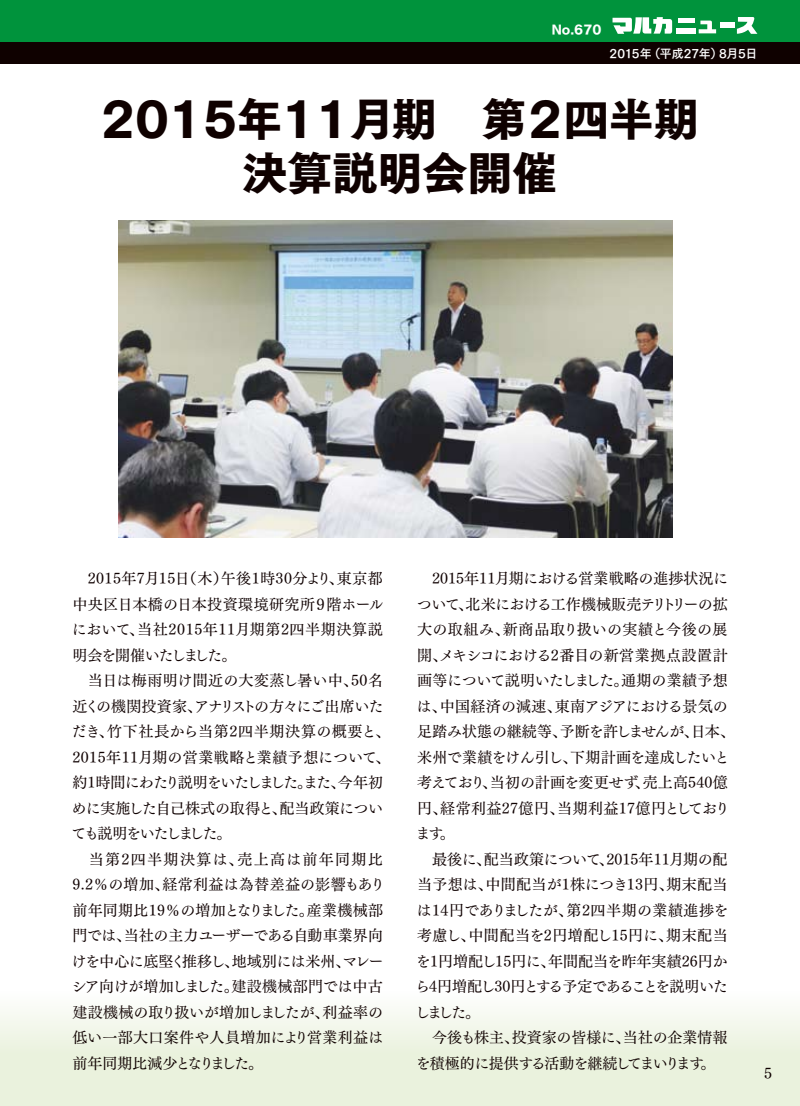
<style>
.page{position:relative;width:800px;height:1106px;background:#fff}
.page>*{position:absolute;margin:0;border:0;box-sizing:border-box;transform-origin:0 0}
.t1{font:45px/54px "Tsuku Go Pro H";color:#0f0100;text-align:center}
.t2{font:15px/25.5px "Tsuku Min Pro M";letter-spacing:.005em;color:#0f0100}
.t3{font:12px "Tsuku Go Pro B";letter-spacing:-.02em;color:#fff}
.t4{font:12px "Tsuku Go Pro H";color:#fff}
</style>
<div class="page">
<div style="left:0;top:991px;width:799px;height:115px;background:linear-gradient(to bottom,#fafcf7,#e5efd5)"></div>
<div style="left:0;top:0;width:799px;height:43px;background:#00933c"></div>
<div style="left:0;top:43px;width:799px;height:21px;background:#0f0100"></div>
<svg style="left:612px;top:17px;width:60px;height:17px"></svg>
<div style="left:677px;top:18px;width:17px;height:5px;background:#fff"></div>
<div style="left:676px;top:28px;width:19px;height:6px;background:#fff"></div>
<svg style="left:698px;top:20px;width:18px;height:13px"></svg>
<div style="left:719px;top:23px;width:15px;height:5px;background:#fff"></div>
<svg style="left:736px;top:17px;width:21px;height:17px"></svg>
<img style="left:119px;top:221px;width:553px;height:316px">
<p class="t4" style="left:551px;top:22px;width:51px">No.670</p>
<p class="t3" style="left:609px;top:43px;width:149px">2015年（平成27年）8月5日</p>
<h1 class="t1" style="left:101px;top:93px;width:599px">2015年11月期　第２四半期決算説明会開催</h1>
<p class="t2" style="left:72px;top:564px;width:320px">　2015年7月15日（木）午後1時30分より、東京都中央区日本橋の日本投資環境研究所９階ホールにおいて、当社2015年11月期第2四半期決算説明会を開催いたしました。<br>　当日は梅雨明け間近の大変蒸し暑い中、50名近くの機関投資家、アナリストの方々にご出席いただき、竹下社長から当第2四半期決算の概要と、<br>2015年11月期の営業戦略と業績予想について、約1時間にわたり説明をいたしました。また、今年初めに実施した自己株式の取得と、配当政策についても説明をいたしました。<br>　当第2四半期決算は、売上高は前年同期比<br>9.2％の増加、経常利益は為替差益の影響もあり前年同期比19％の増加となりました。産業機械部門では、当社の主力ユーザーである自動車業界向けを中心に底堅く推移し、地域別には米州、マレーシア向けが増加しました。建設機械部門では中古建設機械の取り扱いが増加しましたが、利益率の低い一部大口案件や人員増加により営業利益は前年同期比減少となりました。</p>
<p class="t2" style="left:415px;top:564px;width:321px">　2015年11月期における営業戦略の進捗状況について、北米における工作機械販売テリトリーの拡大の取組み、新商品取り扱いの実績と今後の展開、メキシコにおける2番目の新営業拠点設置計画等について説明いたしました。通期の業績予想は、中国経済の減速、東南アジアにおける景気の足踏み状態の継続等、予断を許しませんが、日本、米州で業績をけん引し、下期計画を達成したいと考えており、当初の計画を変更せず、売上高540億円、経常利益27億円、当期利益17億円としております。<br>　最後に、配当政策について、2015年11月期の配当予想は、中間配当が1株につき13円、期末配当は14円でありましたが、第2四半期の業績進捗を考慮し、中間配当を2円増配し15円に、期末配当を1円増配し15円に、年間配当を昨年実績26円から4円増配し30円とする予定であることを説明いたしました。<br>　今後も株主、投資家の皆様に、当社の企業情報を積極的に提供する活動を継続してまいります。</p>
<p class="t2" style="left:764px;top:1059px;width:9px">5</p>
</div>
